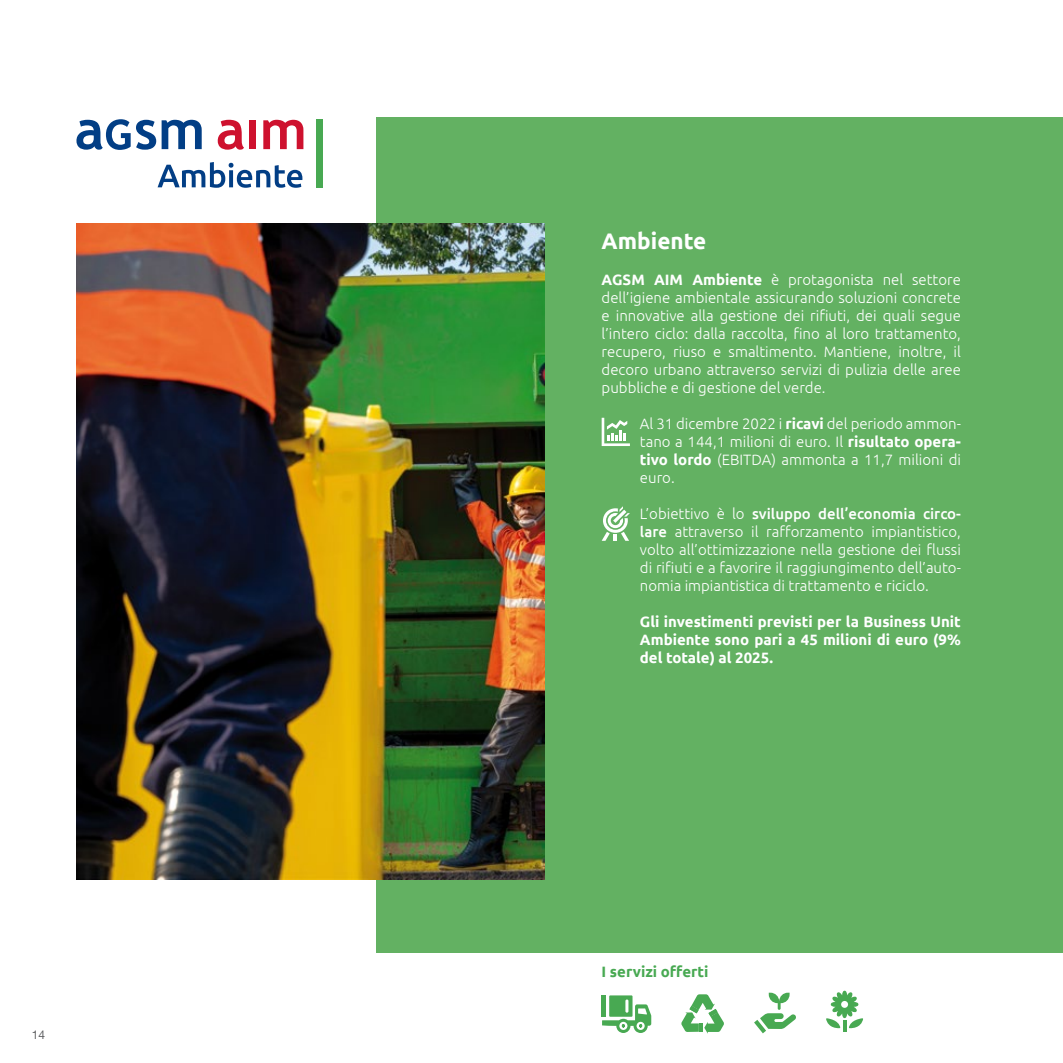
<style>
.page{position:relative;width:1063px;height:1063px;background:#fff}
.page>*{position:absolute;margin:0;border:0;box-sizing:border-box;transform-origin:0 0}
.t1{font:700 22.5px "Ubuntu";color:#fff}
.t2{font:300 15px/18px "Ubuntu";color:#fff;text-align:justify}
.t3{font:700 15px/18px "Ubuntu";color:#fff;text-align:justify}
.t4{font:700 15px "Ubuntu";color:#48a952}
.t5{font:12px "Helvetica Neue LT Std";color:#616264}
.s1{font-weight:700}
.s2{font-weight:500}
</style>
<div class="page">
<svg style="left:218px;top:120px;width:26px;height:30px"></svg>
<div style="left:249px;top:120px;width:7px;height:29px;background:#ce112e"></div>
<svg style="left:263px;top:120px;width:40px;height:29px"></svg>
<svg style="left:76px;top:119px;width:80px;height:31px"></svg>
<svg style="left:162px;top:120px;width:40px;height:29px"></svg>
<svg style="left:158px;top:162px;width:144px;height:26px"></svg>
<div style="left:316px;top:119px;width:7px;height:68px;background:#48a952"></div>
<div style="left:376px;top:117px;width:687px;height:835px;background:#63b162"></div>
<img style="left:77px;top:223px;width:467px;height:656px">
<hr style="left:843px;top:1021px;width:4px;height:11px;background:#48a952">
<svg style="left:826px;top:1018px;width:14px;height:10px"></svg>
<svg style="left:849px;top:1018px;width:14px;height:10px"></svg>
<svg style="left:831px;top:991px;width:27px;height:27px"></svg>
<svg style="left:754px;top:993px;width:42px;height:40px"></svg>
<svg style="left:681px;top:994px;width:43px;height:40px"></svg>
<svg style="left:602px;top:995px;width:49px;height:38px"></svg>
<svg style="left:602px;top:506px;width:28px;height:35px"></svg>
<svg style="left:602px;top:418px;width:28px;height:28px"></svg>
<p class="t5" style="left:32px;top:1028px;width:15px">14</p>
<h1 class="t1" style="left:602px;top:228px;width:106px">Ambiente</h1>
<p class="t2" style="left:602px;top:270px;width:361px"><span class="s1">AGSM AIM Ambiente</span> è protagonista nel settore dell’igiene ambientale assicurando soluzioni concrete e innovative alla gestione dei rifiuti, dei quali segue l’intero ciclo: dalla raccolta, fino al loro trattamento, recupero, riuso e smaltimento. Mantiene, inoltre, il decoro urbano attraverso servizi di pulizia delle aree pubbliche e di gestione del verde.</p>
<p class="t2" style="left:640px;top:414px;width:323px">Al 31 dicembre 2022 i <span class="s1">ricavi</span> del periodo ammon&shy;tano a 144,1 milioni di euro. Il <span class="s1">risultato opera&shy;tivo lordo</span> (EBITDA) ammonta a 11,7 milioni di euro.</p>
<p class="t2" style="left:640px;top:504px;width:323px">L’obiettivo è lo <span class="s2">sviluppo dell’economia circo&shy;lare</span> attraverso il rafforzamento impiantistico, volto all’ottimizzazione nella gestione dei flussi di rifiuti e a favorire il raggiungimento dell’auto&shy;nomia impiantistica di trattamento e riciclo.</p>
<p class="t3" style="left:640px;top:613px;width:323px">Gli investimenti previsti per la Business Unit Ambiente sono pari a 45 milioni di euro (9% del totale) al 2025.</p>
<p class="t4" style="left:602px;top:962px;width:108px">I servizi offerti</p>
</div>
